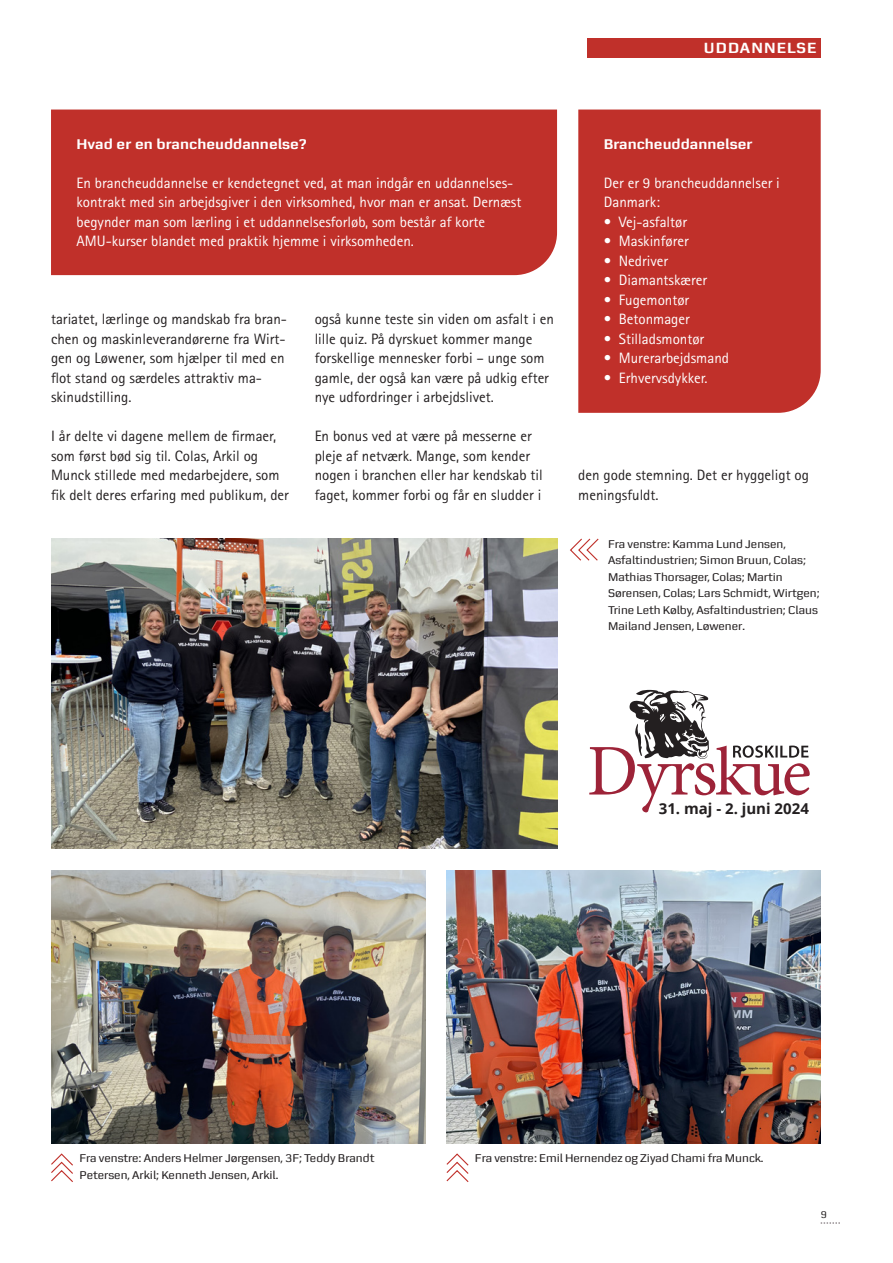
<style>
.page{position:relative;width:893px;height:1263px;background:#fff}
.page>*{position:absolute;margin:0;border:0;box-sizing:border-box;transform-origin:0 0}
.t1{font:700 15.75px "Zetta Sans";letter-spacing:.07em;color:#fff}
.Artikel_brød{font:15px/19.5px "Rotis Sans Serif Std";color:#231f20}
.Artikel_brød-2{font:15px/19.5px "Rotis Sans Serif Std";color:#fff}
.Artikel_brød-3{font:700 15px "Zetta Sans";color:#fff}
.t2{font:700 15px "Open Sans";color:#231f20}
.Artikel_billedetekst_sort{font:12px/16.5px "Zetta Sans";color:#231f20}
.t3{font:10.5px "Zetta Sans";color:#231f20}
</style>
<div class="page">
<svg style="left:821px;top:1222px;width:19px;height:1px"></svg>
<img style="left:51px;top:870px;width:374px;height:273px">
<img style="left:51px;top:539px;width:506px;height:310px">
<img style="left:446px;top:870px;width:375px;height:273px">
<svg style="left:51px;top:1153px;width:22px;height:29px"></svg>
<svg style="left:570px;top:538px;width:29px;height:23px"></svg>
<svg style="left:446px;top:1153px;width:23px;height:29px"></svg>
<div style="left:587px;top:38px;width:234px;height:19px;background:#c0302a"></div>
<svg style="left:589px;top:690px;width:221px;height:122px"></svg>
<div style="left:51px;top:110px;width:506px;height:165px;background:#c0302a"></div>
<div style="left:578px;top:110px;width:243px;height:303px;background:#c0302a"></div>
<p class="t1" style="left:704px;top:39px;width:114px">UDDANNELSE</p>
<p class="Artikel_brød-3" style="left:77px;top:135px;width:232px">Hvad er en brancheuddannelse?</p>
<p class="Artikel_brød-2" style="left:77px;top:173px;width:446px">En brancheuddannelse er kendetegnet ved, at man indgår en uddannelses&shy;kontrakt med sin arbejdsgiver i den virksomhed, hvor man er ansat. Dernæst begynder man som lærling i et uddannelsesforløb, som består af korte AMU-kurser blandet med praktik hjemme i virksomheden.</p>
<p class="Artikel_brød" style="left:51px;top:309px;width:238px">tariatet, lærlinge og mandskab fra bran&shy;chen og maskinleverandørerne fra Wirt&shy;gen og Løwener, som hjælper til med en flot stand og særdeles attraktiv ma&shy;skinudstilling.</p>
<p class="Artikel_brød" style="left:51px;top:426px;width:239px">I år delte vi dagene mellem de firmaer, som først bød sig til. Colas, Arkil og Munck stillede med medarbejdere, som fik delt deres erfaring med publikum, der</p>
<p class="Artikel_brød" style="left:315px;top:309px;width:241px">også kunne teste sin viden om asfalt i en lille quiz. På dyrskuet kommer mange forskellige mennesker forbi – unge som gamle, der også kan være på udkig efter nye udfordringer i arbejdslivet.</p>
<p class="Artikel_brød" style="left:315px;top:426px;width:229px">En bonus ved at være på messerne er pleje af netværk. Mange, som kender nogen i branchen eller har kendskab til faget, kommer forbi og får en sludder i</p>
<p class="Artikel_brød-3" style="left:604px;top:135px;width:150px">Brancheuddannelser</p>
<p class="Artikel_brød-2" style="left:604px;top:173px;width:178px">Der er 9 brancheuddannelser i<br>Danmark:</p>
<p class="Artikel_brød-2" style="left:604px;top:212px;width:85px">• Vej-asfaltør</p>
<p class="Artikel_brød-2" style="left:604px;top:231px;width:86px">• Maskinfører</p>
<p class="Artikel_brød-2" style="left:604px;top:251px;width:66px">• Nedriver</p>
<p class="Artikel_brød-2" style="left:604px;top:270px;width:105px">• Diamantskærer</p>
<p class="Artikel_brød-2" style="left:604px;top:290px;width:87px">• Fugemontør</p>
<p class="Artikel_brød-2" style="left:604px;top:309px;width:88px">• Betonmager</p>
<p class="Artikel_brød-2" style="left:604px;top:329px;width:102px">• Stilladsmontør</p>
<p class="Artikel_brød-2" style="left:604px;top:348px;width:127px">• Murerarbejdsmand</p>
<p class="Artikel_brød-2" style="left:604px;top:368px;width:105px">• Erhvervsdykker.</p>
<p class="Artikel_brød" style="left:578px;top:465px;width:232px">den gode stemning. Det er hyggeligt og meningsfuldt.</p>
<p class="Artikel_billedetekst_sort" style="left:608px;top:535px;width:213px">Fra venstre: Kamma Lund Jensen, Asfaltindustrien; Simon Bruun, Colas; Mathias Thorsager, Colas; Martin Sørensen, Colas; Lars Schmidt, Wirtgen; Trine Leth Kølby, Asfaltindustrien; Claus Mailand Jensen, Løwener.</p>
<p class="t2" style="left:659px;top:798px;width:152px">31. maj - 2. juni 2024</p>
<p class="Artikel_billedetekst_sort" style="left:80px;top:1150px;width:296px">Fra venstre: Anders Helmer Jørgensen, 3F; Teddy Brandt<br>Petersen, Arkil; Kenneth Jensen, Arkil.</p>
<p class="Artikel_billedetekst_sort" style="left:475px;top:1150px;width:290px">Fra venstre: Emil Hernendez og Ziyad Chami fra Munck.</p>
<p class="t3" style="left:821px;top:1209px;width:8px">9</p>
</div>
